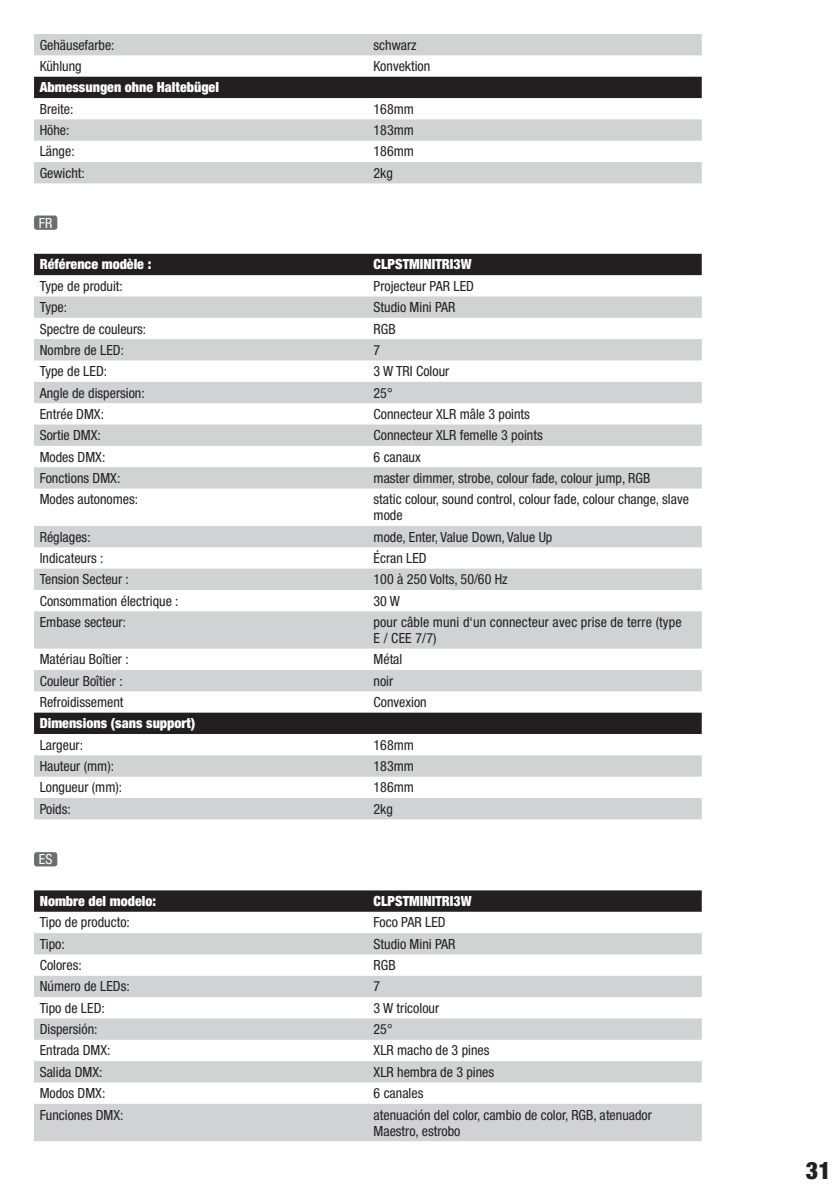
<style>
.page{position:relative;width:840px;height:1191px;background:#fff}
.page>*{position:absolute;margin:0;border:0;box-sizing:border-box;transform-origin:0 0}
.t1{font:900 condensed 24px "Helvetica Neue LT Pro";color:#231f20}
.t2{font:condensed 14px/16px "Helvetica Neue LT Pro";color:#231f20}
.t3{font:900 condensed 14px "Helvetica Neue LT Pro";color:#fff}
.t4{font:condensed 14px "Helvetica Neue LT Pro";color:#fff}
</style>
<div class="page">
<div style="left:34px;top:77px;width:667px;height:21px;background:#231f20"></div>
<svg style="left:34px;top:119px;width:667px;height:64px;fill:#d1d2d4"></svg>
<div style="left:34px;top:34px;width:667px;height:21px;background:#d1d2d4"></div>
<div style="left:34px;top:215px;width:23px;height:15px;background:#6c6d70;border-radius:3px"></div>
<div style="left:34px;top:254px;width:667px;height:21px;background:#231f20"></div>
<svg style="left:34px;top:296px;width:667px;height:395px;fill:#d1d2d4"></svg>
<div style="left:34px;top:712px;width:667px;height:22px;background:#231f20"></div>
<svg style="left:34px;top:755px;width:667px;height:64px;fill:#d1d2d4"></svg>
<div style="left:34px;top:890px;width:667px;height:21px;background:#231f20"></div>
<svg style="left:34px;top:933px;width:667px;height:208px;fill:#d1d2d4"></svg>
<div style="left:34px;top:1018px;width:667px;height:21px;background:#d1d2d4"></div>
<div style="left:34px;top:852px;width:23px;height:14px;background:#6c6d70;border-radius:3px"></div>
<p class="t2" style="left:40px;top:37px;width:76px">Gehäusefarbe:</p>
<p class="t2" style="left:373px;top:37px;width:45px">schwarz</p>
<p class="t2" style="left:40px;top:58px;width:43px">Kühlung</p>
<p class="t2" style="left:373px;top:58px;width:58px">Konvektion</p>
<p class="t3" style="left:40px;top:79px;width:181px">Abmessungen ohne Haltebügel</p>
<p class="t2" style="left:40px;top:101px;width:35px">Breite:</p>
<p class="t2" style="left:373px;top:101px;width:42px">168mm</p>
<p class="t2" style="left:40px;top:122px;width:31px">Höhe:</p>
<p class="t2" style="left:373px;top:122px;width:42px">183mm</p>
<p class="t2" style="left:40px;top:143px;width:36px">Länge:</p>
<p class="t2" style="left:373px;top:143px;width:42px">186mm</p>
<p class="t2" style="left:40px;top:165px;width:47px">Gewicht:</p>
<p class="t2" style="left:373px;top:165px;width:21px">2kg</p>
<p class="t4" style="left:39px;top:214px;width:15px">FR</p>
<p class="t3" style="left:40px;top:256px;width:113px">Référence modèle :</p>
<p class="t3" style="left:373px;top:256px;width:100px">CLPSTMINITRI3W</p>
<p class="t2" style="left:40px;top:278px;width:85px">Type de produit:</p>
<p class="t2" style="left:373px;top:278px;width:102px">Projecteur PAR LED</p>
<p class="t2" style="left:40px;top:299px;width:29px">Type:</p>
<p class="t2" style="left:373px;top:299px;width:83px">Studio Mini PAR</p>
<p class="t2" style="left:40px;top:320px;width:108px">Spectre de couleurs:</p>
<p class="t2" style="left:373px;top:320px;width:24px">RGB</p>
<p class="t2" style="left:40px;top:342px;width:86px">Nombre de LED:</p>
<p class="t2" style="left:373px;top:342px;width:8px">7</p>
<p class="t2" style="left:40px;top:363px;width:69px">Type de LED:</p>
<p class="t2" style="left:373px;top:363px;width:77px">3 W TRI Colour</p>
<p class="t2" style="left:40px;top:384px;width:106px">Angle de dispersion:</p>
<p class="t2" style="left:373px;top:384px;width:21px">25°</p>
<p class="t2" style="left:40px;top:406px;width:66px">Entrée DMX:</p>
<p class="t2" style="left:373px;top:406px;width:158px">Connecteur XLR mâle 3 points</p>
<p class="t2" style="left:40px;top:427px;width:63px">Sortie DMX:</p>
<p class="t2" style="left:373px;top:427px;width:170px">Connecteur XLR femelle 3 points</p>
<p class="t2" style="left:40px;top:448px;width:67px">Modes DMX:</p>
<p class="t2" style="left:373px;top:448px;width:49px">6 canaux</p>
<p class="t2" style="left:40px;top:470px;width:82px">Fonctions DMX:</p>
<p class="t2" style="left:373px;top:470px;width:278px">master dimmer, strobe, colour fade, colour jump, RGB</p>
<p class="t2" style="left:40px;top:491px;width:100px">Modes autonomes:</p>
<p class="t2" style="left:373px;top:491px;width:317px">static colour, sound control, colour fade, colour change, slave mode</p>
<p class="t2" style="left:40px;top:528px;width:52px">Réglages:</p>
<p class="t2" style="left:373px;top:528px;width:180px">mode, Enter, Value Down, Value Up</p>
<p class="t2" style="left:40px;top:550px;width:65px">Indicateurs :</p>
<p class="t2" style="left:373px;top:550px;width:55px">Écran LED</p>
<p class="t2" style="left:40px;top:571px;width:91px">Tension Secteur :</p>
<p class="t2" style="left:373px;top:571px;width:136px">100 à 250 Volts, 50/60 Hz</p>
<p class="t2" style="left:40px;top:592px;width:140px">Consommation électrique :</p>
<p class="t2" style="left:373px;top:592px;width:28px">30 W</p>
<p class="t2" style="left:40px;top:614px;width:88px">Embase secteur:</p>
<p class="t2" style="left:373px;top:614px;width:309px">pour câble muni d‘un connecteur avec prise de terre (type<br>E / CEE 7/7)</p>
<p class="t2" style="left:40px;top:651px;width:91px">Matériau Boîtier :</p>
<p class="t2" style="left:373px;top:651px;width:30px">Métal</p>
<p class="t2" style="left:40px;top:672px;width:84px">Couleur Boîtier :</p>
<p class="t2" style="left:373px;top:672px;width:21px">noir</p>
<p class="t2" style="left:40px;top:694px;width:85px">Refroidissement</p>
<p class="t2" style="left:373px;top:694px;width:55px">Convexion</p>
<p class="t3" style="left:40px;top:715px;width:157px">Dimensions (sans support)</p>
<p class="t2" style="left:40px;top:736px;width:45px">Largeur:</p>
<p class="t2" style="left:373px;top:736px;width:42px">168mm</p>
<p class="t2" style="left:40px;top:758px;width:76px">Hauteur (mm):</p>
<p class="t2" style="left:373px;top:758px;width:42px">183mm</p>
<p class="t2" style="left:40px;top:779px;width:84px">Longueur (mm):</p>
<p class="t2" style="left:373px;top:779px;width:42px">186mm</p>
<p class="t2" style="left:40px;top:800px;width:33px">Poids:</p>
<p class="t2" style="left:373px;top:800px;width:21px">2kg</p>
<p class="t4" style="left:39px;top:851px;width:15px">ES</p>
<p class="t3" style="left:40px;top:892px;width:118px">Nombre del modelo:</p>
<p class="t3" style="left:373px;top:892px;width:100px">CLPSTMINITRI3W</p>
<p class="t2" style="left:40px;top:914px;width:92px">Tipo de producto:</p>
<p class="t2" style="left:373px;top:914px;width:74px">Foco PAR LED</p>
<p class="t2" style="left:40px;top:935px;width:27px">Tipo:</p>
<p class="t2" style="left:373px;top:935px;width:83px">Studio Mini PAR</p>
<p class="t2" style="left:40px;top:957px;width:43px">Colores:</p>
<p class="t2" style="left:373px;top:957px;width:24px">RGB</p>
<p class="t2" style="left:40px;top:978px;width:91px">Número de LEDs:</p>
<p class="t2" style="left:373px;top:978px;width:8px">7</p>
<p class="t2" style="left:40px;top:999px;width:67px">Tipo de LED:</p>
<p class="t2" style="left:373px;top:999px;width:67px">3 W tricolour</p>
<p class="t2" style="left:40px;top:1021px;width:59px">Dispersión:</p>
<p class="t2" style="left:373px;top:1021px;width:21px">25°</p>
<p class="t2" style="left:40px;top:1042px;width:72px">Entrada DMX:</p>
<p class="t2" style="left:373px;top:1042px;width:117px">XLR macho de 3 pines</p>
<p class="t2" style="left:40px;top:1063px;width:64px">Salida DMX:</p>
<p class="t2" style="left:373px;top:1063px;width:122px">XLR hembra de 3 pines</p>
<p class="t2" style="left:40px;top:1085px;width:67px">Modos DMX:</p>
<p class="t2" style="left:373px;top:1085px;width:51px">6 canales</p>
<p class="t2" style="left:40px;top:1106px;width:85px">Funciones DMX:</p>
<p class="t2" style="left:373px;top:1106px;width:280px">atenuación del color, cambio de color, RGB, atenuador<br>Maestro, estrobo</p>
<h1 class="t1" style="left:805px;top:1155px;width:26px">31</h1>
</div>
